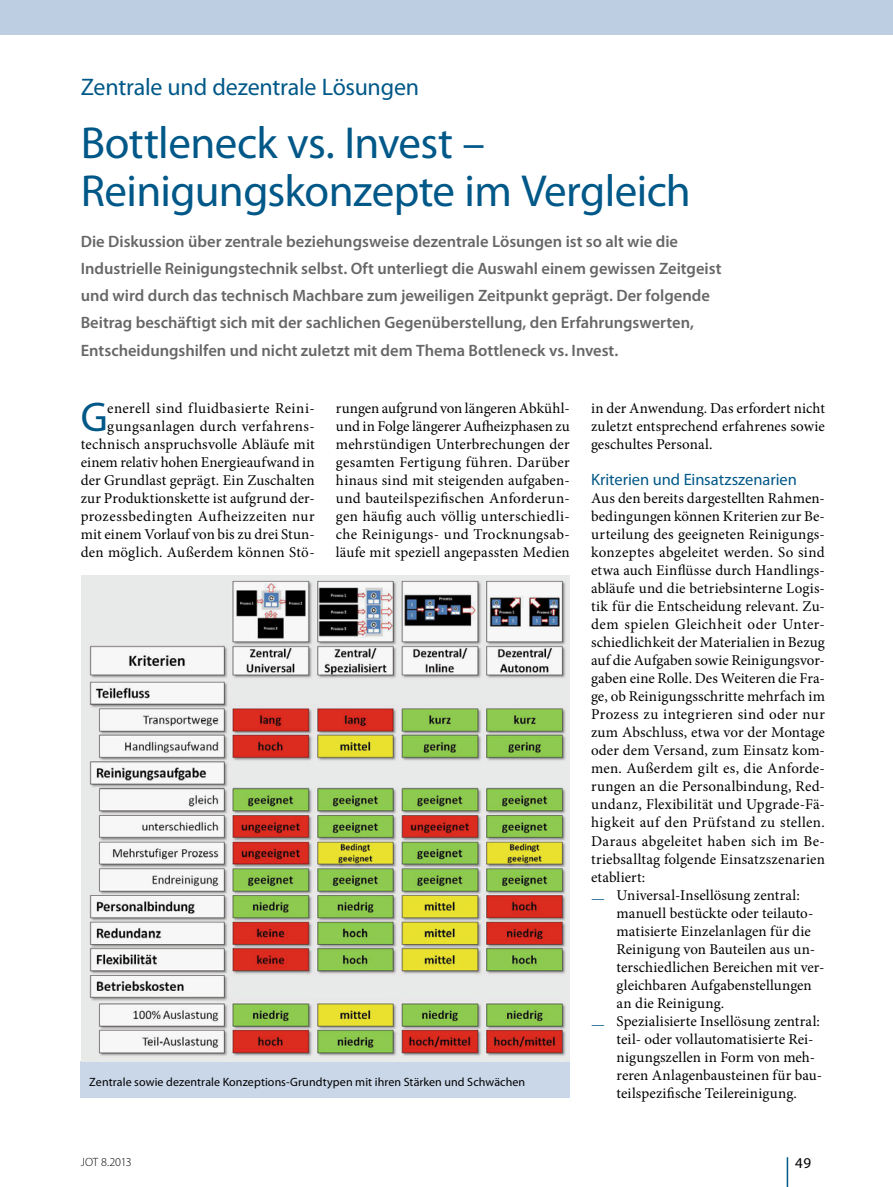
<style>
.page{position:relative;width:893px;height:1187px;background:#fff}
.page>*{position:absolute;margin:0;border:0;box-sizing:border-box;transform-origin:0 0}
.Titel{font:45px/48px "Myriad Pro";letter-spacing:-.015em;color:#005888}
.Grundtext_Initial{font:41.7px "Myriad Pro";color:#005888}
.Stichzeile{font:24px "Myriad Pro";letter-spacing:-.01em;color:#005888}
.Vorspann{font:600 16.5px/27px "Myriad Pro";color:#676767}
.Zwischenüberschrift{font:16.5px "Myriad Pro";letter-spacing:-.005em;color:#005888}
.Grundtext{font:15px/18px "Minion Pro";letter-spacing:.01em;color:#000;text-align:justify}
.Grundtext_Initial-2{font:15px/18px "Minion Pro";letter-spacing:.01em;color:#000;text-align:justify}
.Aufzählung_Zeichen{font:15px/18px "Minion Pro";color:#000}
.t1{font:15px "Myriad Pro";color:#000}
.Bildunterschrift{font:12px "Myriad Pro";letter-spacing:.01em;color:#000}
.t2{font:300 12px "Myriad Pro";letter-spacing:-.01em;color:#000}
.s1{color:#005888}
</style>
<div class="page">
<svg style="left:787px;top:1157px;width:1px;height:29px"></svg>
<div style="left:81px;top:1061px;width:489px;height:36px;background:#cad7e9"></div>
<img style="left:82px;top:575px;width:488px;height:486px">
<div style="left:0;top:0;width:893px;height:34px;background:#bdcde2"></div>
<p class="Stichzeile" style="left:81px;top:72px;width:340px">Zentrale und dezentrale Lösungen</p>
<p class="Titel" style="left:81px;top:118px;width:612px">Bottleneck vs. Invest –<br>Reinigungskonzepte im Vergleich</p>
<p class="Vorspann" style="left:81px;top:228px;width:642px">Die Diskussion über zentrale beziehungsweise dezentrale Lösungen ist so alt wie die Industrielle Reinigungstechnik selbst. Oft unterliegt die Auswahl einem gewissen Zeitgeist und wird durch das technisch Machbare zum jeweiligen Zeitpunkt geprägt. Der folgende Beitrag beschäftigt sich mit der sachlichen Gegenüberstellung, den Erfahrungswerten, Entscheidungshilfen und nicht zuletzt mit dem Thema Bottleneck vs. Invest.</p>
<p class="Grundtext_Initial-2" style="left:81px;top:399px;width:235px;text-align:right">enerell sind fluidbasierte Reini&shy;gungsanlagen durch verfahrens&shy;technisch anspruchsvolle Abläufe mit einem relativ hohen Energieaufwand in der Grundlast geprägt. Ein Zuschalten zur Produktionskette ist aufgrund der&shy;prozessbedingten Aufheizzeiten nur mit einem Vorlauf von bis zu drei Stun&shy;den möglich. Außerdem können Stö-</p>
<p class="Grundtext_Initial-2" style="left:336px;top:399px;width:235px">rungen aufgrund von längeren Abkühl&shy;und in Folge längerer Aufheizphasen zu mehrstündigen Unterbrechungen der gesamten Fertigung führen. Darüber hinaus sind mit steigenden aufgaben&shy;und bauteilspezifischen Anforderun&shy;gen häufig auch völlig unterschiedli&shy;che Reinigungs- und Trocknungsab&shy;läufe mit speziell angepassten Medien</p>
<p class="Grundtext_Initial-2" style="left:591px;top:399px;width:235px">in der Anwendung. Das erfordert nicht zuletzt entsprechend erfahrenes sowie geschultes Personal.</p>
<p class="Grundtext_Initial" style="left:81px;top:391px;width:28px">G</p>
<p class="Zwischenüberschrift" style="left:591px;top:469px;width:207px">Kriterien und Einsatzszenarien</p>
<p class="Grundtext" style="left:591px;top:489px;width:235px">Aus den bereits dargestellten Rahmen&shy;bedingungen können Kriterien zur Be&shy;urteilung des geeigneten Reinigungs&shy;konzeptes abgeleitet werden. So sind etwa auch Einflüsse durch Handlings&shy;abläufe und die betriebsinterne Logis&shy;tik für die Entscheidung relevant. Zu&shy;dem spielen Gleichheit oder Unter&shy;schiedlichkeit der Materialien in Bezug auf die Aufgaben sowie Reinigungsvor&shy;gaben eine Rolle. Des Weiteren die Fra&shy;ge, ob Reinigungsschritte mehrfach im Prozess zu integrieren sind oder nur zum Abschluss, etwa vor der Montage oder dem Versand, zum Einsatz kom&shy;men. Außerdem gilt es, die Anforde&shy;rungen an die Personalbindung, Red&shy;undanz, Flexibilität und Upgrade-Fä&shy;higkeit auf den Prüfstand zu stellen.<br>Daraus abgeleitet haben sich im Be&shy;triebsalltag folgende Einsatzszenarien etabliert:</p>
<p class="Aufzählung_Zeichen" style="left:617px;top:885px;width:209px;text-indent:-26px"><span class="s1">—</span> Universal-Insellösung zentral: manuell bestückte oder teilauto&shy;matisierte Einzelanlagen für die<br>Reinigung von Bauteilen aus un&shy;terschiedlichen Bereichen mit ver&shy;gleichbaren Aufgabenstellungen an die Reinigung.</p>
<p class="Aufzählung_Zeichen" style="left:617px;top:1011px;width:207px;text-indent:-26px"><span class="s1">—</span> Spezialisierte Insellösung zentral: teil- oder vollautomatisierte Rei&shy;nigungszellen in Form von meh&shy;reren Anlagenbausteinen für bau&shy;teilspezifische Teilereinigung.</p>
<p class="Bildunterschrift" style="left:89px;top:1074px;width:437px">Zentrale sowie dezentrale Konzeptions-Grundtypen mit ihren Stärken und Schwächen</p>
<p class="t2" style="left:81px;top:1155px;width:52px">JOT 8.2013</p>
<p class="t1" style="left:795px;top:1154px;width:17px">49</p>
</div>
